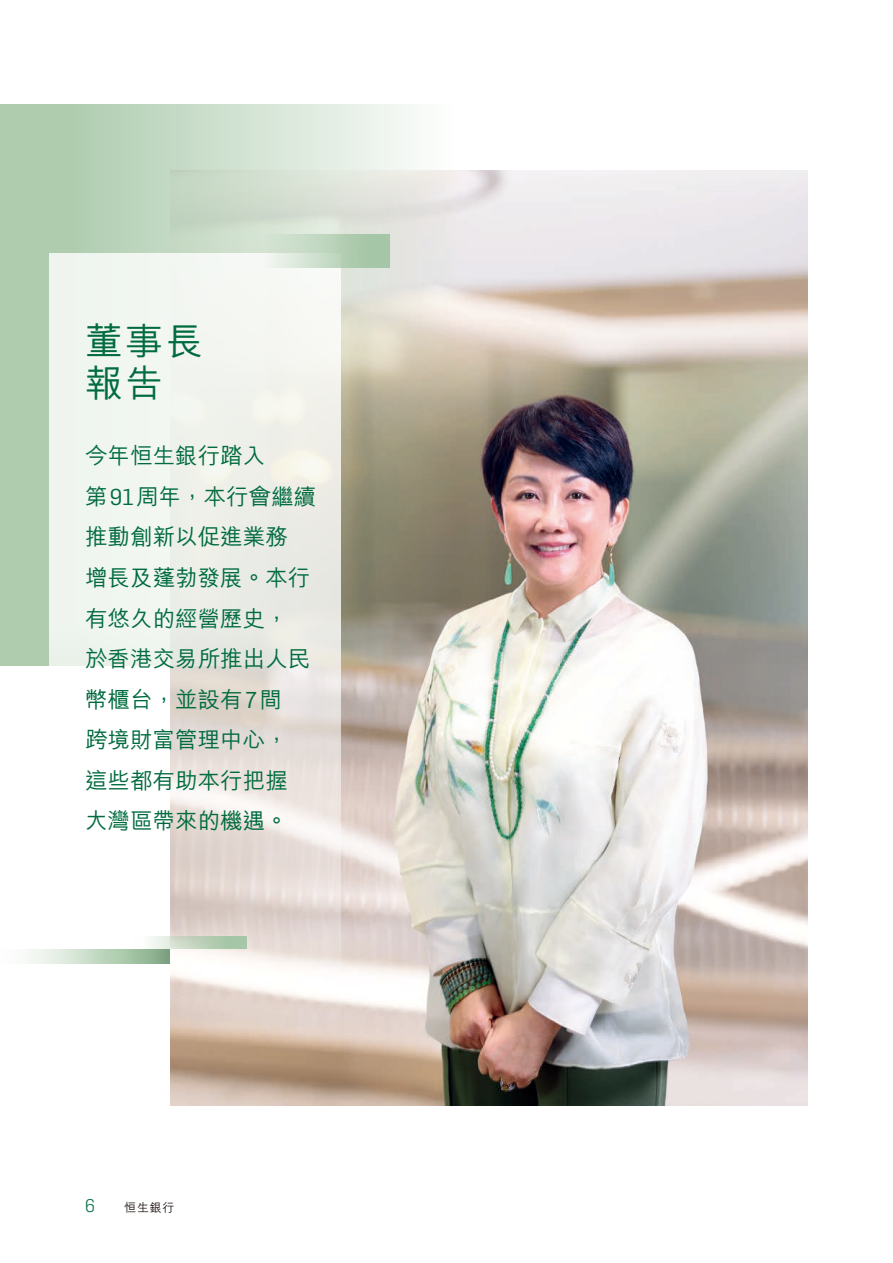
<style>
.page{position:relative;width:893px;height:1263px;background:#fff}
.page>*{position:absolute;margin:0;border:0;box-sizing:border-box;transform-origin:0 0}
.t1{font:500 37.5px/42px "M Hei HK";color:#006b3f}
.t2{font:500 22.5px/40.5px "M Hei HK";color:#006b3f}
.t3{font:300 18px "Flama";color:#006b3f}
.t4{font:500 12px "M Hei HK";color:#231916}
.s1{font-family:"Flama";font-weight:400}
</style>
<div class="page">
<img style="left:341px;top:170px;width:467px;height:936px">
<svg style="left:0;top:104px;width:492px;height:561px;background:#bec6b4"></svg>
<svg style="left:49px;top:253px;width:292px;height:853px"></svg>
<svg style="left:133px;top:936px;width:114px;height:13px"></svg>
<svg style="left:29px;top:949px;width:140px;height:14px;background:#bfd4bf"></svg>
<svg style="left:253px;top:234px;width:136px;height:33px;background:#c2d8c2"></svg>
<h1 class="t1" style="left:85px;top:317px;width:120px">董事長報告</h1>
<p class="t2" style="left:85px;top:434px;width:233px">今年恒生銀行踏入第<span class="s1">91</span>周年，本行會繼續推動創新以促進業務<br>增長及蓬勃發展。本行有悠久的經營歷史，<br>於香港交易所推出人民幣櫃台，並設有<span class="s1">7</span>間<br>跨境財富管理中心，<br>這些都有助本行把握<br>大灣區帶來的機遇。</p>
<p class="t3" style="left:85px;top:1193px;width:11px">6</p>
<p class="t4" style="left:124px;top:1199px;width:52px">恒生銀行</p>
</div>
